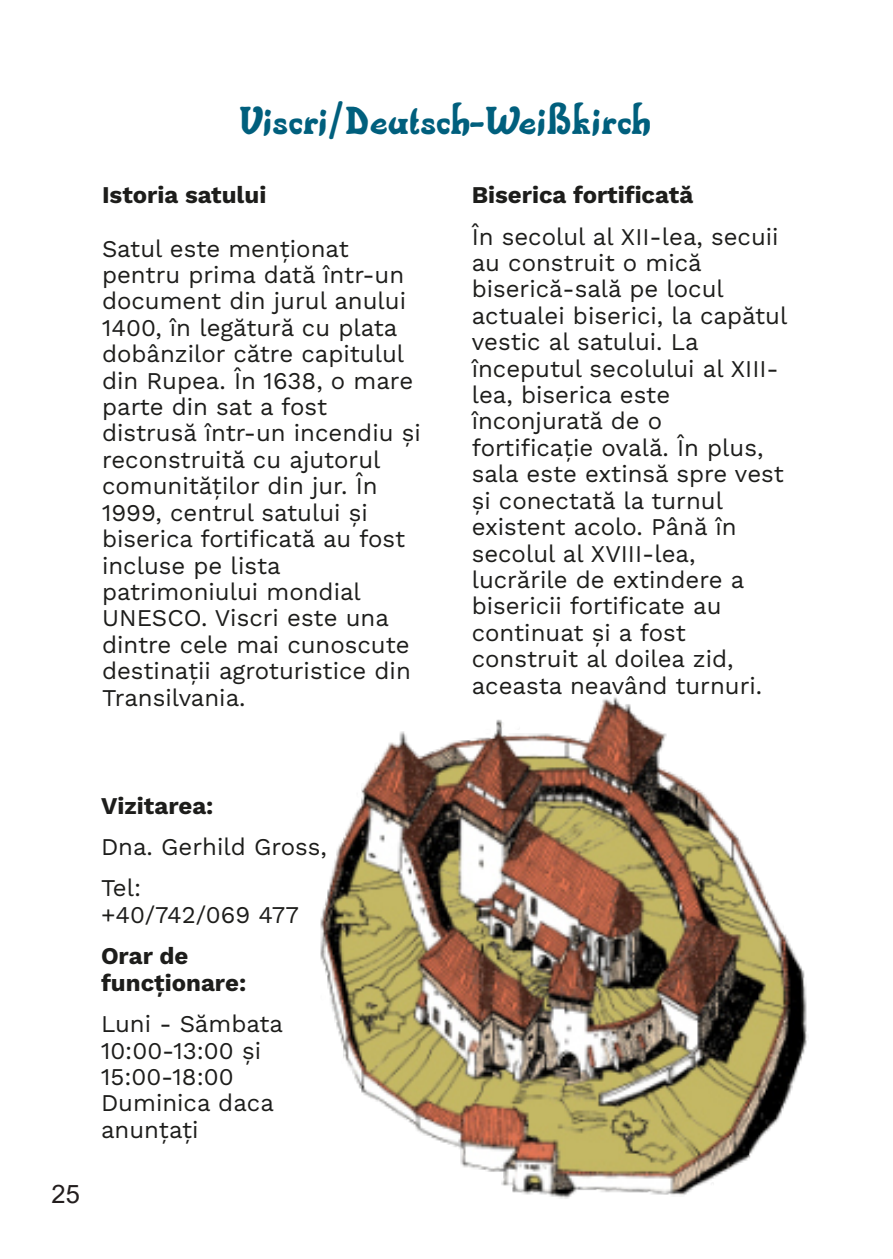
<style>
.page{position:relative;width:893px;height:1259px;background:#fff}
.page>*{position:absolute;margin:0;border:0;box-sizing:border-box;transform-origin:0 0}
.t1{font:700 39px "Vaer";letter-spacing:-.005em;color:#005f7d}
.t2{font:25.5px "Arial";color:#231e1e}
.t3{font:24px/26.4px "Work Sans";color:#1d1d1b}
.t4{font:700 24px/26.4px "Work Sans";color:#1d1d1b}
</style>
<div class="page">
<img style="left:320px;top:697px;width:488px;height:502px">
<h1 class="t1" style="left:238px;top:102px;width:414px">Viscri/Deutsch-Weißkirch</h1>
<p class="t4" style="left:102px;top:182px;width:166px">Istoria satului</p>
<p class="t3" style="left:102px;top:235px;width:320px">Satul este menționat pentru prima dată într-un document din jurul anului<br>1400, în legătură cu plata dobânzilor către capitulul din Rupea. În 1638, o mare parte din sat a fost distrusă într-un incendiu și reconstruită cu ajutorul comunităților din jur. În<br>1999, centrul satului și biserica fortificată au fost incluse pe lista patrimoniului mondial<br>UNESCO. Viscri este una dintre cele mai cunoscute destinații agroturistice din<br>Transilvania.</p>
<p class="t4" style="left:472px;top:182px;width:223px">Biserica fortificată</p>
<p class="t3" style="left:472px;top:223px;width:317px">În secolul al XII-lea, secuii au construit o mică biserică-sală pe locul actualei biserici, la capătul vestic al satului. La începutul secolului al XIII&shy;lea, biserica este înconjurată de o fortificație ovală. În plus, sala este extinsă spre vest și conectată la turnul existent acolo. Până în secolul al XVIII-lea, lucrările de extindere a bisericii fortificate au continuat și a fost construit al doilea zid, aceasta neavând turnuri.</p>
<p class="t2" style="left:52px;top:1184px;width:30px">25</p>
<p class="t4" style="left:101px;top:792px;width:114px">Vizitarea:</p>
<p class="t3" style="left:101px;top:826px;width:227px;line-height:41.4px">Dna. Gerhild Gross,<br>Tel:</p>
<p class="t3" style="left:101px;top:901px;width:199px">+40/742/069 477</p>
<p class="t4" style="left:101px;top:943px;width:147px">Orar de funcționare:</p>
<p class="t3" style="left:101px;top:1010px;width:184px">Luni - Sămbata<br>10:00-13:00 și<br>15:00-18:00<br>Duminica daca anunțați</p>
</div>
